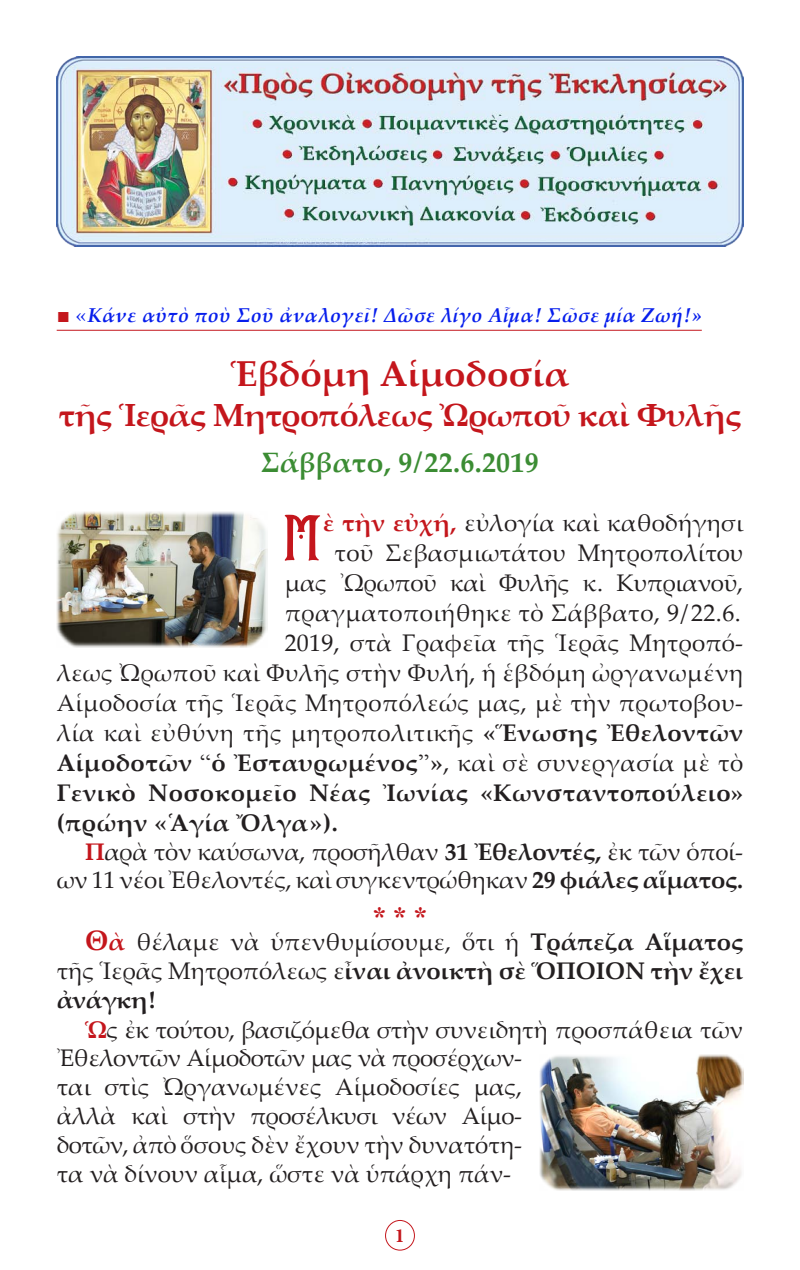
<style>
.page{position:relative;width:800px;height:1270px;background:#fff}
.page>*{position:absolute;margin:0;border:0;box-sizing:border-box;transform-origin:0 0}
.t1{font:69px "Icon Script Pro Test 1";color:#c4161c}
.t2{font:700 36px "Palatino Linotype";color:#c4161c}
.t3{font:700 32px "Palatino Linotype";letter-spacing:-.02em;color:#c4161c}
.t4{font:700 28px "Palatino Linotype";letter-spacing:.01em;color:#3b8c33}
.Asteriskoi{font:28px "CTOS New Times Bold Test 1";color:#c4161c}
.t5{font:24px/30px "Palatino Linotype";color:#231f20;text-align:justify}
.t6{font:700 24px/28.8px "Palatino Linotype";color:#231f20;text-align:justify}
.t7{font:24px/28.8px "Palatino Linotype";letter-spacing:-.02em;color:#231f20}
.t8{font:24px "Palatino Linotype";letter-spacing:.02em;color:#231f20}
.t9{font:italic 700 20px "Palatino Linotype";letter-spacing:.02em;color:#071eec}
.t10{font:700 20px "Minion Pro";color:#c4161c}
.s1{font-family:"Times New Roman";font-weight:400;font-style:normal;font-size:22px;color:#c4161c}
.s2{font-weight:400;font-style:normal;font-size:22px}
.s3{font-weight:700;color:#c4161c}
.s4{font-weight:700}
.s5{font-family:"Times New Roman"}
.s6{font-size:28px;color:#c4161c}
.s7{color:#c4161c}
.s8{font-weight:400}
</style>
<div class="page">
<div style="left:385px;top:1220px;width:30px;height:30px;border:1px solid #c4161c;border-radius:50%"></div>
<hr style="left:57px;top:330px;width:645px;height:1px;background:#c4161c">
<img style="left:57px;top:512px;width:211px;height:135px">
<img style="left:539px;top:1054px;width:204px;height:137px">
<img style="left:57px;top:57px;width:686px;height:190px">
<p class="t9" style="left:57px;top:301px;width:647px"><span class="s1">■</span> <span class="s2">«</span>Κάνε αὐτὸ ποὺ Σοῦ ἀναλογεῖ! Δῶσε λίγο Αἷμα! Σῶσε μία Ζωή!»</p>
<p class="t2" style="left:231px;top:348px;width:340px">Ἑβδόμη Αἱμοδοσία</p>
<p class="t3" style="left:59px;top:393px;width:684px">τῆς Ἱερᾶς Μητροπόλεως Ὠρωποῦ καὶ Φυλῆς</p>
<p class="t4" style="left:261px;top:443px;width:279px">Σάββατο, 9/22.6.2019</p>
<p class="t1" style="left:284px;top:492px;width:43px">μ</p>
<p class="t5" style="left:323px;top:507px;width:422px"><span class="s3">ὲ τὴν εὐχή,</span> εὐλογία καὶ καθοδήγησι</p>
<p class="t5" style="left:335px;top:537px;width:410px">τοῦ Σεβασμιωτάτου Μητροπολίτου</p>
<p class="t5" style="left:285px;top:567px;width:460px">μας ᾿Ωρωποῦ καὶ Φυλῆς κ. Κυπριανοῦ,</p>
<p class="t8" style="left:285px;top:596px;width:458px">πραγματοποιήθηκε τὸ Σάββατο, 9/22.6.</p>
<p class="t5" style="left:57px;top:627px;width:688px;text-indent:228px">2019, στὰ Γραφεῖα τῆς Ἱερᾶς Μητροπό&shy;λεως Ὠρωποῦ καὶ Φυλῆς στὴν Φυλή, ἡ ἑβδόμη ὠργανωμένη Αἱμοδοσία τῆς Ἱερᾶς Μητροπόλεώς μας, μὲ τὴν πρωτοβου&shy;λία καὶ εὐθύνη τῆς μητροπολιτικῆς <span class="s4">«Ἕνωσης Ἐθελοντῶν Αἱμοδοτῶν</span> <span class="s5">“</span><span class="s4">ὁ Ἐσταυρωμένος</span><span class="s5">”</span><span class="s4">»</span>, καὶ σὲ συνεργασία μὲ τὸ <span class="s4">Γενικὸ Νοσοκομεῖο Νέας Ἰωνίας «Κωνσταντοπούλειο» (πρώην «῾Αγία Ὄλγα»).</span></p>
<p class="t5" style="left:57px;top:836px;width:688px;line-height:28.8px;text-align:right"><span class="s3">Π</span>αρὰ τὸν καύσωνα, προσῆλθαν <span class="s4">31 Ἐθελοντές,</span> ἐκ τῶν ὁποί&shy;ων 11 νέοι Ἐθελοντές, καὶ συγκεντρώθηκαν <span class="s4">29 φιάλες αἵματος.</span></p>
<p class="Asteriskoi" style="left:373px;top:901px;width:56px">* * *</p>
<p class="t6" style="left:57px;top:927px;width:688px;text-indent:28px"><span class="s6">Θ</span><span class="s7">ὰ</span> <span class="s8">θέλαμε νὰ ὑπενθυμίσουμε, ὅτι ἡ</span> Τράπεζα Αἵματος <span class="s8">τῆς Ἱερᾶς Μητροπόλεως ε</span>ἶναι ἀνοικτὴ σὲ ὍΠΟΙΟΝ τὴν ἔχει ἀνάγκη!</p>
<p class="t7" style="left:57px;top:1014px;width:688px;text-indent:28px"><span class="s3">Ὡ</span>ς ἐκ τούτου, βασιζόμεθα στὴν συνειδητὴ προσπάθεια τῶν<br>Ἐθελοντῶν Αἱμοδοτῶν μας νὰ προσέρχων-</p>
<p class="t5" style="left:57px;top:1072px;width:467px;line-height:28.8px">ται στὶς Ὠργανωμένες Αἱμοδοσίες μας, ἀλλὰ καὶ στὴν προσέλκυσι νέων Αἱμο&shy;δοτῶν, ἀπὸ ὅσους δὲν ἔχουν τὴν δυνατότη&shy;τα νὰ δίνουν αἷμα, ὥστε νὰ ὑπάρχη πάν-</p>
<p class="t10" style="left:395px;top:1221px;width:11px">1</p>
</div>
